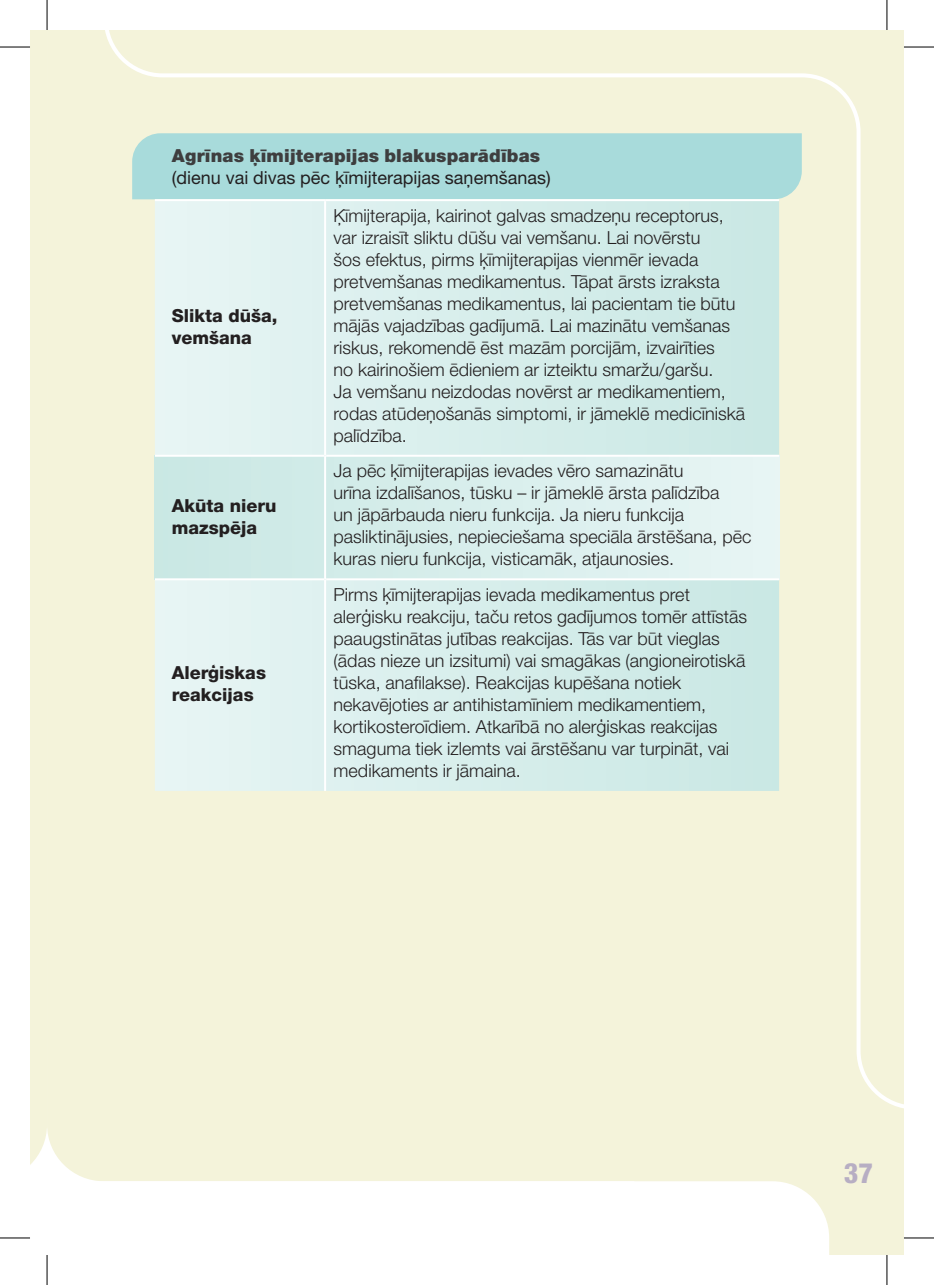
<style>
.page{position:relative;width:934px;height:1285px;background:#fff}
.page>*{position:absolute;margin:0;border:0;box-sizing:border-box;transform-origin:0 0}
.t1{font:800 condensed 28px "Helvetica Neue LT Pro";color:#b7aec3}
.t2{font:300 18px/22px "Helvetica Neue LT Pro";color:#231f20}
.t3{font:800 18px/22px "Helvetica Neue LT Pro";color:#231f20}
.t4{font:18px "Helvetica Neue LT Pro";color:#231f20}
.t5{font:900 18px "Helvetica Neue LT Pro";letter-spacing:.01em;color:#3e3e3f}
</style>
<div class="page">
<div style="left:47px;top:30px;width:856px;height:1151px;background:#f4f3da"></div>
<div style="left:30px;top:30px;width:17px;height:1135px;background:#f4f3da"></div>
<svg style="left:773px;top:1181px;width:55px;height:44px"></svg>
<div style="left:102px;top:30px;width:801px;height:1081px;background:#f4f3da"></div>
<div style="left:132px;top:133px;width:669px;height:66px;background:#a8dbdb"></div>
<div style="left:155px;top:201px;width:169px;height:590px;background:#e4f3f2"></div>
<svg style="left:326px;top:201px;width:452px;height:590px;background:#d4ece9"></svg>
<div style="left:155px;top:456px;width:170px;height:123px;background:#cde9e6"></div>
<div style="left:325px;top:456px;width:453px;height:123px;background:#dcf0ee"></div>
<hr style="left:155px;top:455px;width:169px;height:2px;background:#fff">
<hr style="left:326px;top:455px;width:452px;height:2px;background:#fff">
<hr style="left:155px;top:578px;width:169px;height:2px;background:#fff">
<hr style="left:326px;top:578px;width:452px;height:2px;background:#fff">
<hr style="left:324px;top:201px;width:2px;height:255px;background:#fff">
<hr style="left:324px;top:456px;width:2px;height:123px;background:#fff">
<hr style="left:324px;top:579px;width:2px;height:212px;background:#fff">
<hr style="left:155px;top:199px;width:170px;height:2px;background:#fff">
<hr style="left:325px;top:199px;width:453px;height:2px;background:#fff">
<hr style="left:0;top:47px;width:30px;height:1px;background:#000">
<hr style="left:903px;top:47px;width:30px;height:1px;background:#000">
<hr style="left:0;top:1237px;width:30px;height:1px;background:#000">
<hr style="left:903px;top:1237px;width:30px;height:1px;background:#000">
<hr style="left:47px;top:0;width:1px;height:30px;background:#000">
<hr style="left:47px;top:1255px;width:1px;height:30px;background:#000">
<hr style="left:886px;top:0;width:1px;height:30px;background:#000">
<hr style="left:886px;top:1255px;width:1px;height:30px;background:#000">
<p class="t5" style="left:172px;top:144px;width:369px">Agrīnas ķīmijterapijas blakusparādības</p>
<p class="t4" style="left:172px;top:166px;width:380px">(dienu vai divas pēc ķīmijterapijas saņemšanas)</p>
<p class="t3" style="left:172px;top:304px;width:107px">Slikta dūša, vemšana</p>
<p class="t3" style="left:172px;top:494px;width:106px">Akūta nieru mazspēja</p>
<p class="t3" style="left:172px;top:661px;width:96px">Alerģiskas reakcijas</p>
<p class="t2" style="left:333px;top:204px;width:413px">Ķīmijterapija, kairinot galvas smadzeņu receptorus, var izraisīt sliktu dūšu vai vemšanu. Lai novērstu<br>šos efektus, pirms ķīmijterapijas vienmēr ievada pretvemšanas medikamentus. Tāpat ārsts izraksta pretvemšanas medikamentus, lai pacientam tie būtu mājās vajadzības gadījumā. Lai mazinātu vemšanas riskus, rekomendē ēst mazām porcijām, izvairīties<br>no kairinošiem ēdieniem ar izteiktu smaržu/garšu.<br>Ja vemšanu neizdodas novērst ar medikamentiem, rodas atūdeņošanās simptomi, ir jāmeklē medicīniskā palīdzība.</p>
<p class="t2" style="left:333px;top:459px;width:419px">Ja pēc ķīmijterapijas ievades vēro samazinātu<br>urīna izdalīšanos, tūsku – ir jāmeklē ārsta palīdzība<br>un jāpārbauda nieru funkcija. Ja nieru funkcija pasliktinājusies, nepieciešama speciāla ārstēšana, pēc kuras nieru funkcija, visticamāk, atjaunosies.</p>
<p class="t2" style="left:333px;top:583px;width:415px">Pirms ķīmijterapijas ievada medikamentus pret alerģisku reakciju, taču retos gadījumos tomēr attīstās paaugstinātas jutības reakcijas. Tās var būt vieglas (ādas nieze un izsitumi) vai smagākas (angioneirotiskā tūska, anafilakse). Reakcijas kupēšana notiek nekavējoties ar antihistamīniem medikamentiem, kortikosteroīdiem. Atkarībā no alerģiskas reakcijas smaguma tiek izlemts vai ārstēšanu var turpināt, vai medikaments ir jāmaina.</p>
<h1 class="t1" style="left:843px;top:1155px;width:31px">37</h1>
</div>
